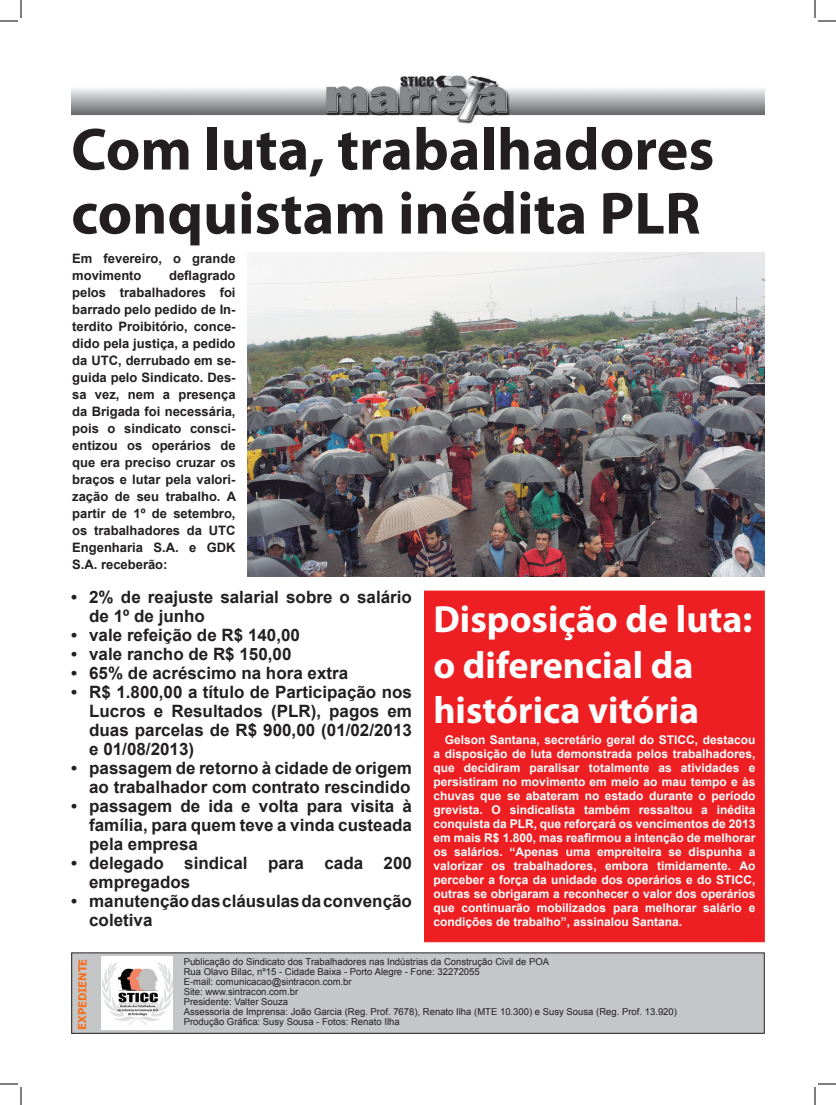
<style>
.page{position:relative;width:836px;height:1105px;background:#fff}
.page>*{position:absolute;margin:0;border:0;box-sizing:border-box;transform-origin:0 0}
.t1{font:700 60px/64px "Myriad Pro";color:#231f20}
.t2{font:700 38px/45.6px "Myriad Pro";color:#fff}
.t3{font:700 17px/19px "Arial";color:#231f20}
.t4{font:700 13px/17px "Arial";color:#231f20}
.t5{font:700 12px/14px "Arial";color:#fff;text-align:justify}
.t6{font:700 11px "Tahoma";letter-spacing:-.01em;color:#f37121}
.t7{font:9.5px/10px "Arial";color:#231f20}
</style>
<div class="page">
<img style="left:71px;top:75px;width:694px;height:49px">
<div style="left:72px;top:953px;width:692px;height:80px;background:#c5c6c8"></div>
<div style="left:71px;top:952px;width:694px;height:82px;border:1px solid #231f20"></div>
<img style="left:102px;top:957px;width:71px;height:73px">
<img style="left:248px;top:253px;width:516px;height:324px">
<div style="left:424px;top:591px;width:341px;height:351px;background:#ee1f23;border:1px solid #ee1f23"></div>
<svg style="left:0;top:0;width:22px;height:22px"></svg>
<svg style="left:0;top:1083px;width:22px;height:22px"></svg>
<svg style="left:814px;top:0;width:22px;height:22px"></svg>
<svg style="left:814px;top:1083px;width:22px;height:22px"></svg>
<h1 class="t1" style="left:71px;top:115px;width:644px">Com luta, trabalhadores conquistam inédita PLR</h1>
<p class="t4" style="left:72px;top:251px;width:165px">Em fevereiro, o grande movimento</p>
<p class="t4" style="left:72px;top:268px;width:165px;text-align:justify;text-indent:97px">deflagrado pelos trabalhadores foi barrado pelo pedido de In&shy;terdito Proibitório, conce&shy;dido pela justiça, a pedido da UTC, derrubado em se&shy;guida pelo Sindicato. Des&shy;sa vez, nem a presença da Brigada foi necessária, pois o sindicato consci&shy;entizou os operários de que era preciso cruzar os braços e lutar pela valori&shy;zação de seu trabalho. A partir de 1º de setembro, os trabalhadores da UTC Engenharia S.A. e GDK S.A. receberão:</p>
<h3 class="t3" style="left:89px;top:588px;width:324px;text-indent:-18px">• 2% de reajuste salarial sobre o salário de 1º de junho</h3>
<h3 class="t3" style="left:71px;top:626px;width:230px">• vale refeição de R$ 140,00</h3>
<h3 class="t3" style="left:71px;top:645px;width:222px">• vale rancho de R$ 150,00</h3>
<h3 class="t3" style="left:71px;top:664px;width:278px">• 65% de acréscimo na hora extra</h3>
<h3 class="t3" style="left:89px;top:683px;width:324px;text-align:justify;text-indent:-18px">• R$ 1.800,00 a título de Participação nos Lucros e Resultados (PLR), pagos em duas parcelas de R$ 900,00 (01/02/2013 e 01/08/2013)</h3>
<h3 class="t3" style="left:71px;top:759px;width:342px;text-align:right">• passagem de retorno à cidade de origem ao trabalhador com contrato rescindido</h3>
<h3 class="t3" style="left:89px;top:797px;width:324px;text-align:justify;text-indent:-18px">• passagem de ida e volta para visita à família, para quem teve a vinda custeada pela empresa</h3>
<h3 class="t3" style="left:89px;top:854px;width:324px;text-indent:-18px">• delegado sindical para cada 200 empregados</h3>
<h3 class="t3" style="left:89px;top:892px;width:324px;text-indent:-18px">• manutenção das cláusulas da convenção coletiva</h3>
<h2 class="t2" style="left:433px;top:595px;width:321px">Disposição de luta: o diferencial da histórica vitória</h2>
<p class="t5" style="left:433px;top:733px;width:323px;text-indent:11px">Gelson Santana, secretário geral do STICC, destacou a disposição de luta demonstrada pelos trabalhadores, que decidiram paralisar totalmente as atividades e persistiram no movimento em meio ao mau tempo e às chuvas que se abateram no estado durante o período grevista. O sindicalista também ressaltou a inédita conquista da PLR, que reforçará os vencimentos de 2013 em mais R$ 1.800, mas reafirmou a intenção de melhorar os salários. “Apenas uma empreiteira se dispunha a valorizar os trabalhadores, embora timidamente. Ao perceber a força da unidade dos operários e do STICC, outras se obrigaram a reconhecer o valor dos operários que continuarão mobilizados para melhorar salário e condições de trabalho”, assinalou Santana.</p>
<p class="t6" style="left:75px;top:1030px;width:72px;rotate:-90deg">EXPEDIENTE</p>
<p class="t7" style="left:184px;top:957px;width:495px">Publicação do Sindicato dos Trabalhadores nas Indústrias da Construção Civil de POA<br>Rua Olavo Bilac, nº15 - Cidade Baixa - Porto Alegre - Fone: 32272055<br>E-mail: comunicacao@sintracon.com.br<br>Site: www.sintracon.com.br<br>Presidente: Valter Souza<br>Assessoria de Imprensa: João Garcia (Reg. Prof. 7678), Renato Ilha (MTE 10.300) e Susy Sousa (Reg. Prof. 13.920)<br>Produção Gráfica: Susy Sousa - Fotos: Renato Ilha</p>
</div>
